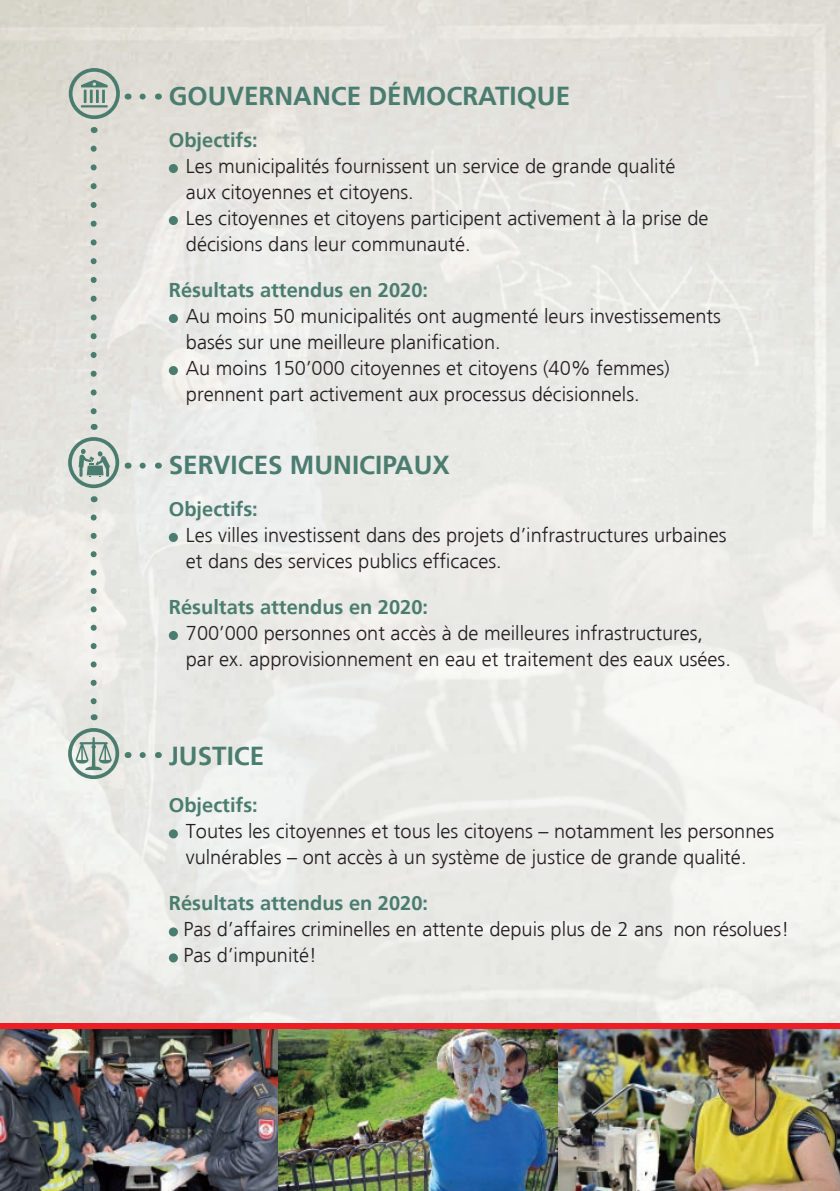
<style>
.page{position:relative;width:840px;height:1191px;background:#fff}
.page>*{position:absolute;margin:0;border:0;box-sizing:border-box;transform-origin:0 0}
.t1{font:700 26px "BH Frutiger LT Std";color:#4a7d6f}
.t2{font:300 20px/26px "BH Frutiger LT";color:#231f20}
.t3{font:700 20px "BH Frutiger LT Std";color:#4a7d6f}
</style>
<div class="page">
<img style="left:0;top:0;width:839px;height:1023px">
<img style="left:0;top:1028px;width:278px;height:163px">
<img style="left:278px;top:1028px;width:280px;height:163px">
<img style="left:558px;top:1028px;width:281px;height:163px">
<div style="left:0;top:1023px;width:839px;height:5px;background:#ee1d23"></div>
<svg style="left:91px;top:149px;width:6px;height:268px;background:#bcc8c0"></svg>
<svg style="left:91px;top:517px;width:6px;height:191px"></svg>
<div style="left:169px;top:164px;width:9px;height:9px;background:#4a7d6f;border-radius:50%"></div>
<div style="left:169px;top:216px;width:9px;height:9px;background:#4a7d6f;border-radius:50%"></div>
<div style="left:169px;top:314px;width:9px;height:9px;background:#4a7d6f;border-radius:50%"></div>
<div style="left:169px;top:366px;width:9px;height:9px;background:#4a7d6f;border-radius:50%"></div>
<div style="left:69px;top:68px;width:51px;height:51px;border:4px solid #4a7d6f;border-radius:50%"></div>
<hr style="left:81px;top:85px;width:27px;height:2px;background:#4a7d6f">
<svg style="left:84px;top:82px;width:21px;height:21px"></svg>
<hr style="left:81px;top:105px;width:27px;height:2px;background:#4a7d6f">
<svg style="left:135px;top:94px;width:8px;height:6px"></svg>
<div style="left:169px;top:533px;width:9px;height:9px;background:#4a7d6f;border-radius:50%"></div>
<div style="left:169px;top:631px;width:9px;height:9px;background:#4a7d6f;border-radius:50%"></div>
<div style="left:68px;top:437px;width:51px;height:51px;border:4px solid #4a7d6f;border-radius:50%"></div>
<svg style="left:79px;top:449px;width:31px;height:28px"></svg>
<svg style="left:135px;top:462px;width:8px;height:6px"></svg>
<div style="left:169px;top:829px;width:9px;height:9px;background:#4a7d6f;border-radius:50%"></div>
<div style="left:169px;top:927px;width:9px;height:9px;background:#4a7d6f;border-radius:50%"></div>
<div style="left:169px;top:953px;width:9px;height:9px;background:#4a7d6f;border-radius:50%"></div>
<div style="left:68px;top:728px;width:51px;height:51px;border:4px solid #4a7d6f;border-radius:50%"></div>
<svg style="left:75px;top:737px;width:37px;height:33px"></svg>
<svg style="left:135px;top:752px;width:8px;height:6px"></svg>
<p class="t1" style="left:169px;top:81px;width:402px">GOUVERNANCE DÉMOCRATIQUE</p>
<p class="t3" style="left:169px;top:128px;width:90px">Objectifs:</p>
<p class="t2" style="left:186px;top:153px;width:490px">Les municipalités fournissent un service de grande qualité</p>
<p class="t2" style="left:186px;top:179px;width:229px">aux citoyennes et citoyens.</p>
<p class="t2" style="left:186px;top:205px;width:524px">Les citoyennes et citoyens participent activement à la prise de décisions dans leur communauté.</p>
<p class="t3" style="left:169px;top:278px;width:260px">Résultats attendus en 2020:</p>
<p class="t2" style="left:186px;top:303px;width:536px">Au moins 50 municipalités ont augmenté leurs investissements basés sur une meilleure planification.</p>
<p class="t2" style="left:186px;top:355px;width:485px">Au moins 150’000 citoyennes et citoyens (40% femmes) prennent part activement aux processus décisionnels.</p>
<p class="t1" style="left:169px;top:449px;width:282px">SERVICES MUNICIPAUX</p>
<p class="t3" style="left:169px;top:497px;width:90px">Objectifs:</p>
<p class="t2" style="left:186px;top:522px;width:542px">Les villes investissent dans des projets d’infrastructures urbaines</p>
<p class="t2" style="left:186px;top:548px;width:317px">et dans des services publics efficaces.</p>
<p class="t3" style="left:169px;top:595px;width:260px">Résultats attendus en 2020:</p>
<p class="t2" style="left:186px;top:620px;width:518px">700’000 personnes ont accès à de meilleures infrastructures,</p>
<p class="t2" style="left:186px;top:646px;width:546px">par ex. approvisionnement en eau et traitement des eaux usées.</p>
<p class="t1" style="left:169px;top:741px;width:97px">JUSTICE</p>
<p class="t3" style="left:169px;top:793px;width:90px">Objectifs:</p>
<p class="t2" style="left:186px;top:819px;width:589px">Toutes les citoyennes et tous les citoyens – notamment les personnes</p>
<p class="t2" style="left:186px;top:845px;width:562px">vulnérables – ont accès à un système de justice de grande qualité.</p>
<p class="t3" style="left:169px;top:891px;width:260px">Résultats attendus en 2020:</p>
<p class="t2" style="left:183px;top:917px;width:606px">Pas d’affaires criminelles en attente depuis plus de 2 ans non résolues!</p>
<p class="t2" style="left:183px;top:943px;width:135px">Pas d’impunité!</p>
</div>
